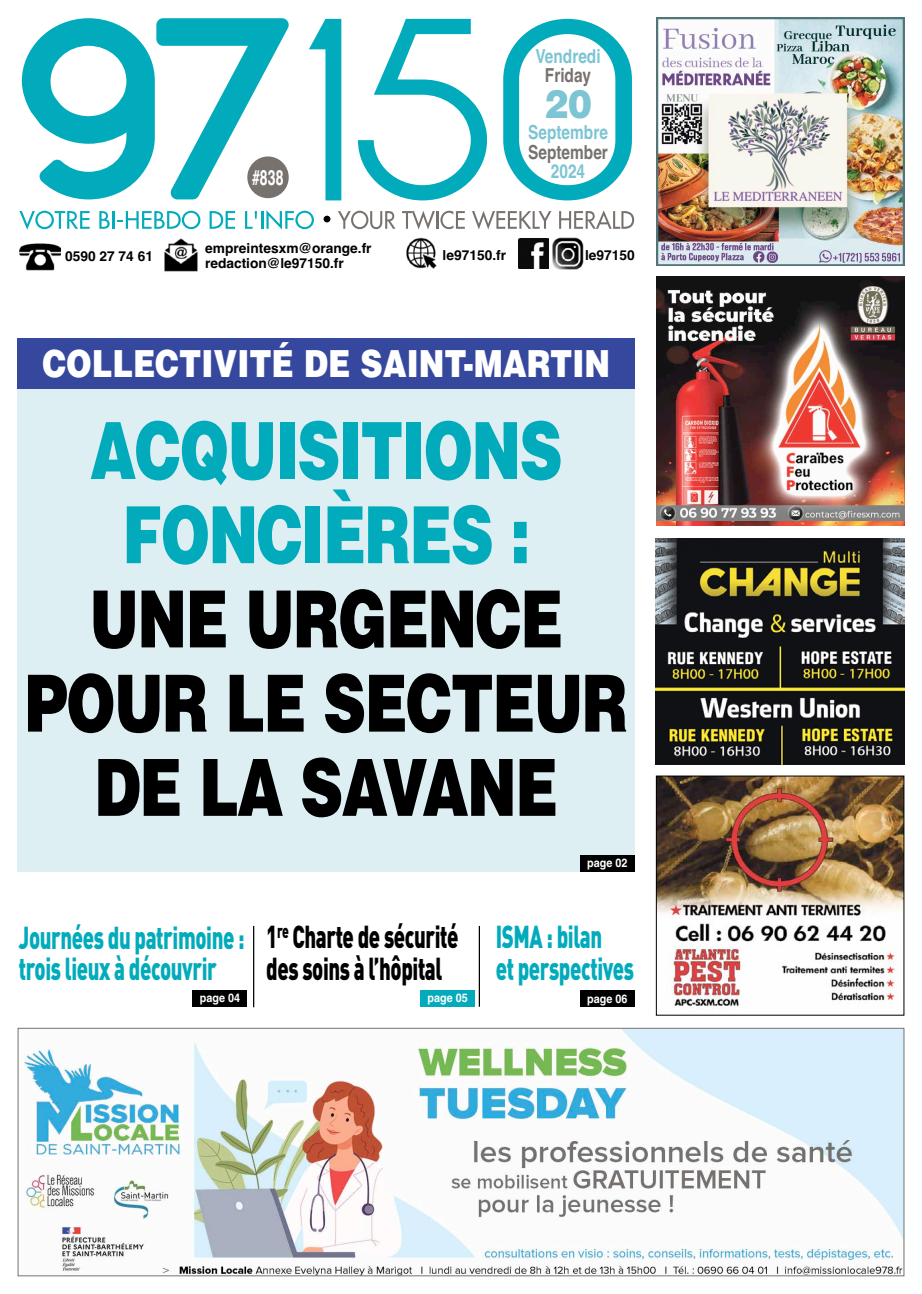
<style>
.page{position:relative;width:922px;height:1294px;background:#fff}
.page>*{position:absolute;margin:0;border:0;box-sizing:border-box;transform-origin:0 0}
.t1{font:900 78.88px/84.1px "Helvetica";letter-spacing:-.025em;color:#000;text-align:center;scale:.75 1}
.t2{font:900 78.88px/84.1px "Helvetica";letter-spacing:-.025em;color:#02abbb;text-align:center;scale:.75 1}
.t3{font:900 39.25px "Helvetica";color:#7dc5d3;scale:.9 1}
.t4{font:900 37.38px "Helvetica";color:#fff;scale:.82 1}
.t5{font:900 31.38px/31.4px "DIN Pro";letter-spacing:-.02em;color:#02abbb;scale:.65 1}
.t6{font:900 31.38px/31.4px "DIN Pro";letter-spacing:-.02em;color:#000;scale:.65 1}
.t7{font:700 21.12px "Helvetica";color:#fff;scale:.67 1}
.t8{font:700 19.25px "Helvetica";color:#7dc5d3;scale:.8 1}
.t9{font:700 19.25px "Helvetica";color:#78726f;scale:.8 1}
.t10{font:700 13.75px/15px "Helvetica";color:#000}
.t11{font:700 11.88px "Helvetica";color:#fff;scale:.91 1}
</style>
<div class="page">
<div style="left:18px;top:354px;width:616px;height:518px;background:#deeff3"></div>
<svg style="left:22px;top:18px;width:267px;height:181px"></svg>
<svg style="left:309px;top:19px;width:32px;height:181px"></svg>
<svg style="left:358px;top:19px;width:129px;height:181px"></svg>
<svg style="left:503px;top:19px;width:128px;height:181px"></svg>
<div style="left:247px;top:156px;width:41px;height:42px;background:#78726f;border-radius:50%"></div>
<div style="left:323px;top:216px;width:7px;height:6px;background:#000;border-radius:50%"></div>
<svg style="left:19px;top:211px;width:71px;height:19px"></svg>
<svg style="left:99px;top:211px;width:101px;height:18px"></svg>
<svg style="left:209px;top:211px;width:26px;height:18px"></svg>
<svg style="left:245px;top:210px;width:69px;height:19px"></svg>
<svg style="left:338px;top:211px;width:57px;height:18px"></svg>
<svg style="left:402px;top:211px;width:62px;height:18px"></svg>
<svg style="left:472px;top:211px;width:79px;height:18px"></svg>
<svg style="left:559px;top:210px;width:75px;height:19px"></svg>
<img style="left:20px;top:243px;width:40px;height:28px">
<img style="left:406px;top:237px;width:31px;height:32px">
<img style="left:518px;top:238px;width:66px;height:31px">
<img style="left:164px;top:238px;width:34px;height:34px">
<img style="left:658px;top:777px;width:244px;height:230px">
<div style="left:656px;top:775px;width:248px;height:240px;border:1px solid #000"></div>
<div style="left:192px;top:989px;width:55px;height:17px;background:#000"></div>
<hr style="left:253px;top:925px;width:1px;height:82px;background:#000">
<hr style="left:478px;top:925px;width:2px;height:81px;background:#000">
<div style="left:420px;top:989px;width:55px;height:17px;background:#02abbb"></div>
<div style="left:579px;top:989px;width:55px;height:17px;background:#000"></div>
<img style="left:656px;top:18px;width:247px;height:248px">
<img style="left:24px;top:1029px;width:878px;height:244px">
<div style="left:18px;top:1027px;width:886px;height:248px;border:1px solid #78726f"></div>
<img style="left:655px;top:538px;width:249px;height:226px">
<div style="left:18px;top:338px;width:616px;height:50px;background:#36489d"></div>
<img style="left:656px;top:277px;width:247px;height:248px">
<div style="left:579px;top:855px;width:55px;height:17px;background:#000"></div>
<p class="t10" style="left:65px;top:248px;width:89px">0590 27 74 61</p>
<h3 class="t7" style="left:252px;top:160px;width:48px">#838</h3>
<p class="t10" style="left:205px;top:241px;width:168px">empreintesxm@orange.fr redaction@le97150.fr</p>
<h3 class="t8" style="left:535px;top:40px;width:83px">Vendredi</h3>
<h3 class="t9" style="left:544px;top:60px;width:59px">Friday</h3>
<h3 class="t8" style="left:528px;top:117px;width:101px">Septembre</h3>
<h3 class="t9" style="left:528px;top:137px;width:101px">September</h3>
<h3 class="t8" style="left:550px;top:156px;width:44px">2024</h3>
<h2 class="t3" style="left:544px;top:78px;width:54px">20</h2>
<p class="t10" style="left:442px;top:247px;width:65px">le97150.fr</p>
<p class="t10" style="left:585px;top:248px;width:51px">le97150</p>
<h3 class="t4" style="left:42px;top:339px;width:693px">COLLECTIVITÉ DE SAINT-MARTIN</h3>
<h1 class="t2" style="left:90px;top:407px;width:631px">ACQUISITIONS<br>FONCIÈRES :</h1>
<h1 class="t1" style="left:25px;top:575px;width:805px">UNE URGENCE<br>POUR LE SECTEUR<br>DE LA SAVANE</h1>
<p class="t11" style="left:587px;top:853px;width:46px">page 02</p>
<h3 class="t6" style="left:266px;top:917px;width:297px">1<sup>re</sup> Charte de sécurité des soins à l’hôpital</h3>
<h3 class="t5" style="left:19px;top:917px;width:349px">Journées du patrimoine : trois lieux à découvrir</h3>
<h3 class="t5" style="left:495px;top:917px;width:214px">ISMA : bilan<br>et perspectives</h3>
<p class="t11" style="left:200px;top:987px;width:46px">page 04</p>
<p class="t11" style="left:427px;top:987px;width:46px">page 05</p>
<p class="t11" style="left:587px;top:988px;width:46px">page 06</p>
</div>
